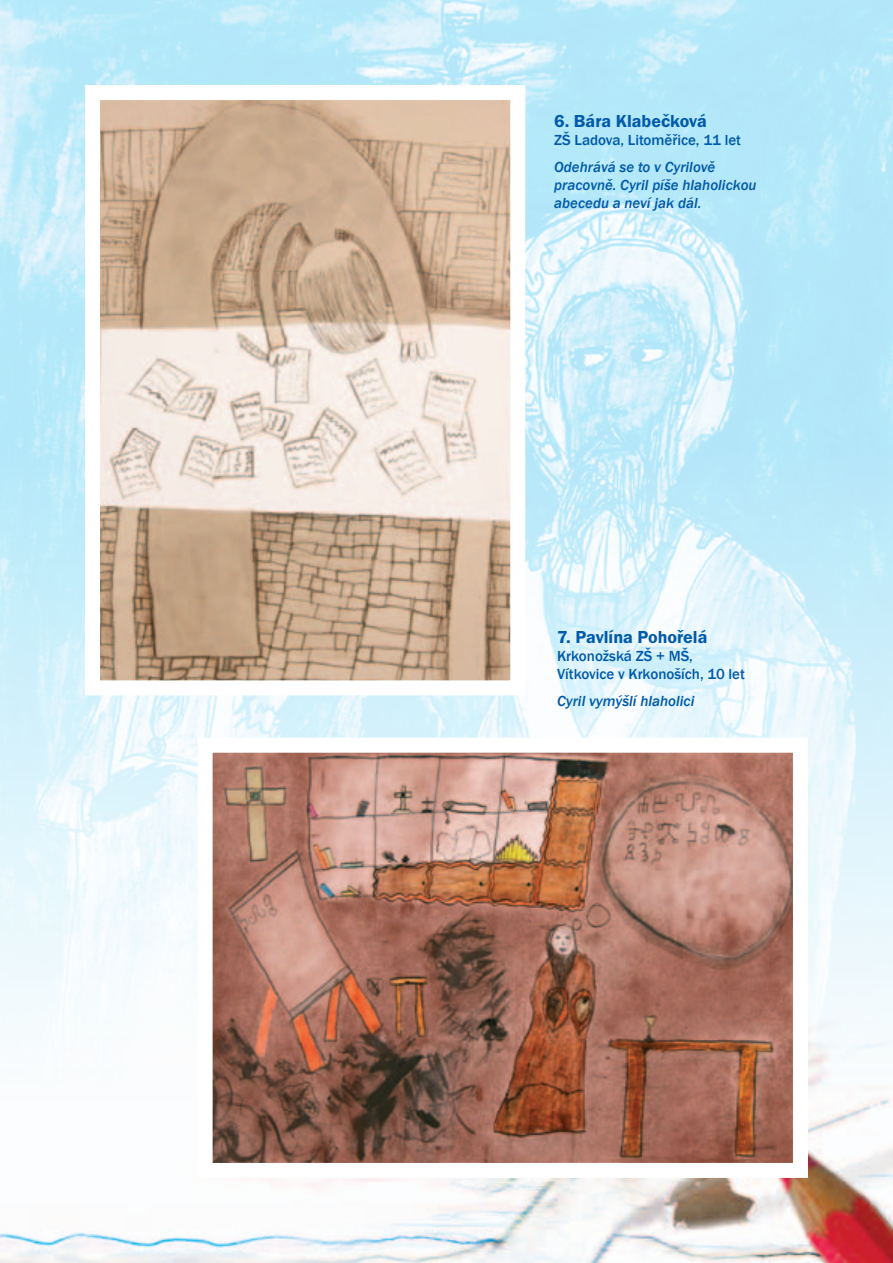
<style>
.page{position:relative;width:893px;height:1263px;background:#fff}
.page>*{position:absolute;margin:0;border:0;box-sizing:border-box;transform-origin:0 0}
.t1{font:18px "Franklin Got Itc TOT Dem";color:#015aaa}
.t2{font:italic 500 15px/18px "Franklin Gothic";color:#015aaa}
.t3{font:500 15px/18px "Franklin Gothic";color:#015aaa}
</style>
<div class="page">
<img style="left:0;top:0;width:893px;height:1263px">
<img style="left:214px;top:754px;width:578px;height:408px">
<img style="left:101px;top:101px;width:408px;height:578px">
<p class="t1" style="left:554px;top:111px;width:154px">6. Bára Klabečková</p>
<p class="t3" style="left:554px;top:131px;width:188px">ZŠ Ladova, Litoměřice, 11 let</p>
<p class="t2" style="left:554px;top:158px;width:204px">Odehrává se to v Cyrilově pracovně. Cyril píše hlaholickou abecedu a neví jak dál.</p>
<p class="t1" style="left:557px;top:627px;width:152px">7. Pavlína Pohořelá</p>
<p class="t3" style="left:557px;top:647px;width:189px">Krkonožská ZŠ + MŠ,<br>Vítkovice v Krkonoších, 10 let</p>
<p class="t2" style="left:557px;top:692px;width:139px">Cyril vymýšlí hlaholici</p>
</div>
